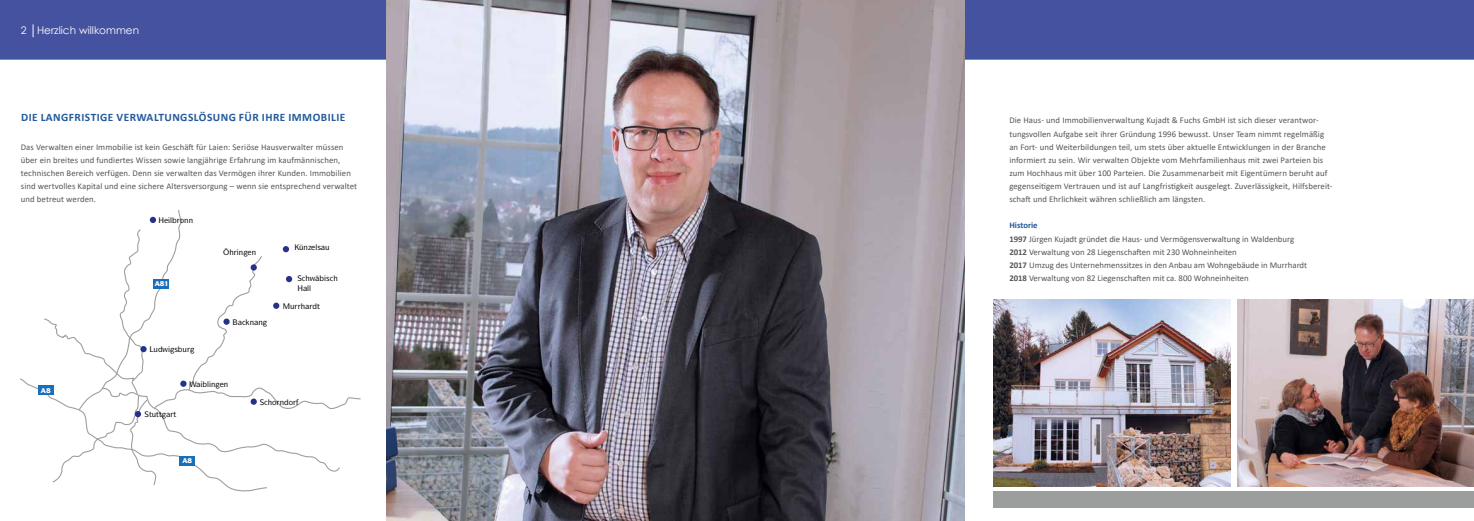
<style>
.page{position:relative;width:1474px;height:521px;background:#fff}
.page>*{position:absolute;margin:0;border:0;box-sizing:border-box;transform-origin:0 0}
.t1{font:700 11.38px "Calibri";letter-spacing:.04em;color:#245a9c}
.t2{font:10.5px "Century Gothic";color:#fff}
.t3{font:8.75px/13.1px "Calibri";letter-spacing:.01em;color:#565656}
.t4{font:500 7.7px "ITC Symbol Std";color:#000}
.s1{font-weight:700;color:#245a9c}
.s2{font-weight:700}
</style>
<div class="page">
<div style="left:0;top:0;width:1473px;height:60px;background:#4552a0"></div>
<img style="left:386px;top:0;width:578px;height:521px">
<img style="left:1237px;top:299px;width:236px;height:187px">
<img style="left:993px;top:299px;width:237px;height:188px">
<div style="left:993px;top:492px;width:480px;height:16px;background:#9c9d9d"></div>
<svg style="left:21px;top:210px;width:340px;height:282px"></svg>
<p class="t2" style="left:21px;top:23px;width:120px">2 │Herzlich willkommen</p>
<h1 class="t1" style="left:21px;top:110px;width:326px">DIE LANGFRISTIGE VERWALTUNGSLÖSUNG FÜR IHRE IMMOBILIE</h1>
<p class="t3" style="left:21px;top:140px;width:338px">Das Verwalten einer Immobilie ist kein Geschäft für Laien: Seriöse Hausverwalter müssen über ein breites und fundiertes Wissen sowie langjährige Erfahrung im kaufmännischen, technischen Bereich verfügen. Denn sie verwalten das Vermögen ihrer Kunden. Immobilien sind wertvolles Kapital und eine sichere Altersversorgung – wenn sie entsprechend verwaltet und betreut werden.</p>
<p class="t4" style="left:158px;top:215px;width:36px">★ ● □■■</p>
<p class="t4" style="left:154px;top:344px;width:35px">◆ ▲◆</p>
<p class="t4" style="left:149px;top:409px;width:14px">▼◆▼▼</p>
<p class="t4" style="left:207px;top:379px;width:23px">●■ ■</p>
<p class="t4" style="left:299px;top:242px;width:32px">✓■ ●▲ ◆</p>
<p class="t4" style="left:297px;top:283px;width:15px">★ ●●</p>
<p class="t4" style="left:272px;top:397px;width:22px">□■□</p>
<p class="t3" style="left:1009px;top:114px;width:325px">Die Haus- und Immobilienverwaltung Kujadt &amp; Fuchs GmbH ist sich dieser verantwor&shy;tungsvollen Aufgabe seit ihrer Gründung 1996 bewusst. Unser Team nimmt regelmäßig an Fort- und Weiterbildungen teil, um stets über aktuelle Entwicklungen in der Branche informiert zu sein. Wir verwalten Objekte vom Mehrfamilienhaus mit zwei Parteien bis zum Hochhaus mit über 100 Parteien. Die Zusammenarbeit mit Eigentümern beruht auf gegenseitigem Vertrauen und ist auf Langfristigkeit ausgelegt. Zuverlässigkeit, Hilfsbereit&shy;schaft und Ehrlichkeit währen schließlich am längsten.</p>
<p class="t3" style="left:1009px;top:219px;width:299px"><span class="s1">Historie<br></span><span class="s2">1997</span> Jürgen Kujadt gründet die Haus- und Vermögensverwaltung in Waldenburg <span class="s2">2012</span> Verwaltung von 28 Liegenschaften mit 230 Wohneinheiten<br><span class="s2">2017</span> Umzug des Unternehmenssitzes in den Anbau am Wohngebäude in Murrhardt <span class="s2">2018</span> Verwaltung von 82 Liegenschaften mit ca. 800 Wohneinheiten</p>
</div>
